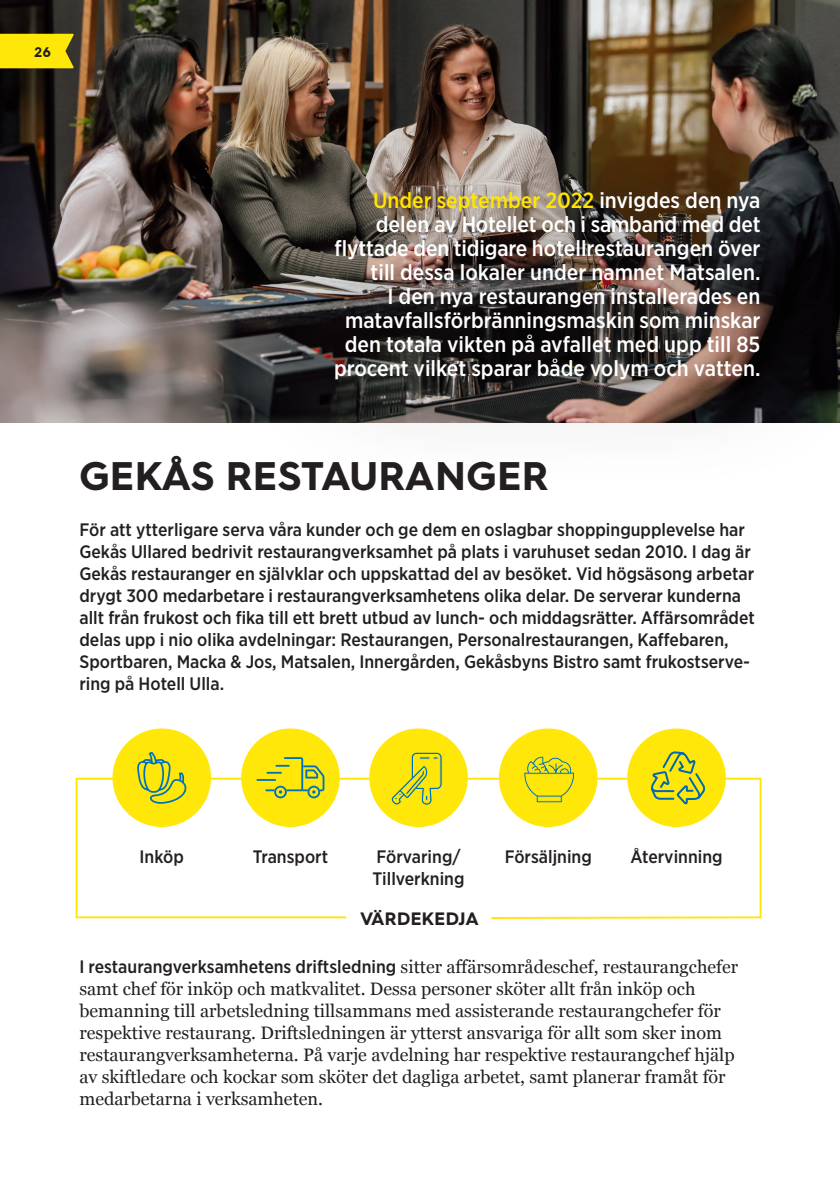
<style>
.page{position:relative;width:840px;height:1191px;background:#fff}
.page>*{position:absolute;margin:0;border:0;box-sizing:border-box;transform-origin:0 0}
.t1{font:700 40px "Hurme Geometric Sans 4";letter-spacing:.02em;color:#231f20}
.t2{font:500 22px/24px "Gotham Narrow";color:#fff;text-align:right}
.t3{font:500 18px/22px "Gotham Narrow";color:#231f20}
.t4{font:18px/22px "Georgia";color:#231f20}
.t5{font:700 18px "Hurme Geometric Sans 4";letter-spacing:.02em;color:#231f20}
.t6{font:700 14px "Hurme Geometric Sans 4";color:#231f20}
.s1{color:#ffe601}
.s2{font-family:"Gotham Narrow";font-weight:500}
</style>
<div class="page">
<img style="left:0;top:0;width:839px;height:423px">
<div style="left:0;top:34px;width:74px;height:34px;background:#ffe709"></div>
<svg style="left:75px;top:777px;width:687px;height:142px"></svg>
<div style="left:627px;top:728px;width:98px;height:99px;background:#ffe709;border-radius:50%"></div>
<svg style="left:651px;top:751px;width:54px;height:54px"></svg>
<div style="left:241px;top:728px;width:98px;height:99px;background:#ffe709;border-radius:50%"></div>
<hr style="left:256px;top:779px;width:20px;height:2px;background:#0072bc">
<svg style="left:265px;top:757px;width:59px;height:41px"></svg>
<div style="left:369px;top:728px;width:98px;height:99px;background:#ffe709;border-radius:50%"></div>
<svg style="left:391px;top:752px;width:51px;height:53px"></svg>
<div style="left:112px;top:728px;width:99px;height:99px;background:#ffe709;border-radius:50%"></div>
<svg style="left:137px;top:752px;width:50px;height:52px"></svg>
<div style="left:498px;top:728px;width:99px;height:99px;background:#ffe709;border-radius:50%"></div>
<svg style="left:523px;top:756px;width:51px;height:47px"></svg>
<div style="left:241px;top:86px;width:598px;height:405px;background:#231f20;opacity:.75"></div>
<p class="t6" style="left:34px;top:42px;width:18px">26</p>
<p class="t2" style="left:334px;top:187px;width:427px"><span class="s1">Under september 2022</span> invigdes den nya delen av Hotellet och i samband med det flyttade den tidigare hotellrestaurangen över till dessa lokaler under namnet Matsalen.<br>I den nya restaurangen installerades en matavfallsförbränningsmaskin som minskar den totala vikten på avfallet med upp till 85 procent vilket sparar både volym och vatten.</p>
<p class="t1" style="left:79px;top:448px;width:470px">GEKÅS RESTAURANGER</p>
<p class="t3" style="left:79px;top:518px;width:676px">För att ytterligare serva våra kunder och ge dem en oslagbar shoppingupplevelse har Gekås Ullared bedrivit restaurangverksamhet på plats i varuhuset sedan 2010. I dag är Gekås restauranger en självklar och uppskattad del av besöket. Vid högsäsong arbetar drygt 300 medarbetare i restaurangverksamhetens olika delar. De serverar kunderna allt från frukost och fika till ett brett utbud av lunch- och middagsrätter. Affärsområdet delas upp i nio olika avdelningar: Restaurangen, Personalrestaurangen, Kaffebaren, Sportbaren, Macka &amp; Jos, Matsalen, Innergården, Gekåsbyns Bistro samt frukostserve&shy;ring på Hotell Ulla.</p>
<p class="t3" style="left:139px;top:845px;width:46px">Inköp</p>
<p class="t3" style="left:252px;top:845px;width:77px">Transport</p>
<p class="t3" style="left:376px;top:845px;width:86px">Förvaring/</p>
<p class="t3" style="left:372px;top:867px;width:93px">Tillverkning</p>
<p class="t5" style="left:360px;top:905px;width:120px">VÄRDEKEDJA</p>
<p class="t3" style="left:504px;top:845px;width:89px">Försäljning</p>
<p class="t3" style="left:630px;top:845px;width:94px">Återvinning</p>
<p class="t4" style="left:79px;top:955px;width:659px"><span class="s2">I restaurangverksamhetens driftsledning</span> sitter affärsområdeschef, restaurangchefer samt chef för inköp och matkvalitet. Dessa personer sköter allt från inköp och bemanning till arbetsledning tillsammans med assisterande restaurangchefer för respektive restaurang. Driftsledningen är ytterst ansvariga för allt som sker inom restaurangverksamheterna. På varje avdelning har respektive restaurangchef hjälp av skiftledare och kockar som sköter det dagliga arbetet, samt planerar framåt för medarbetarna i verksamheten.</p>
</div>
